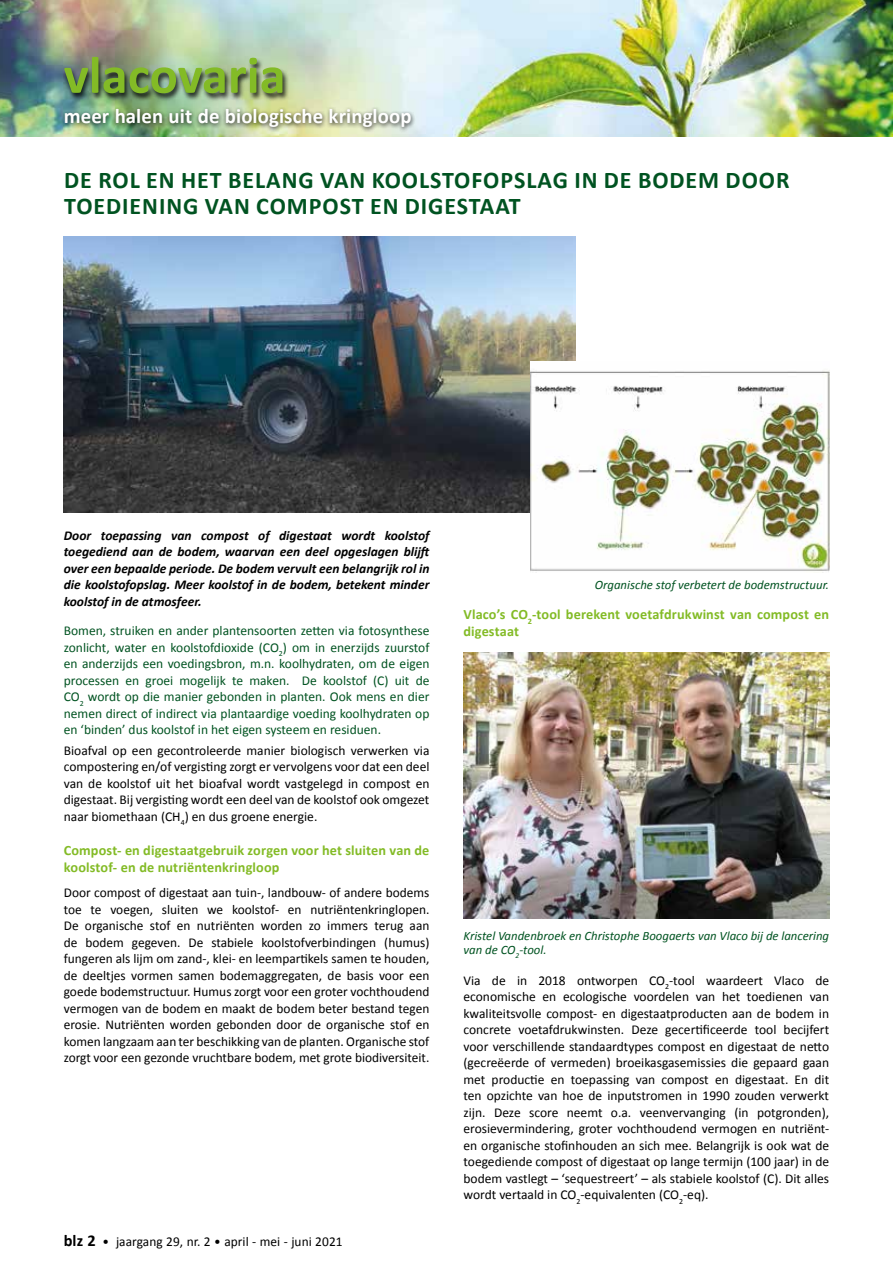
<style>
.page{position:relative;width:893px;height:1263px;background:#fff}
.page>*{position:absolute;margin:0;border:0;box-sizing:border-box;transform-origin:0 0}
.t1{font:700 52.8px "Calibri";color:#83bb26}
.t2{font:700 24px/25.5px "Calibri";letter-spacing:.04em;color:#005321}
.t3{font:700 21px "Calibri";letter-spacing:.005em;color:#fff}
.t4{font:700 14.25px/17.1px "Calibri";letter-spacing:.01em;color:#83bb26}
.t5{font:13.5px/16.5px "Calibri";color:#000;text-align:justify}
.t6{font:13.5px/16.5px "Calibri";color:#005321;text-align:justify}
.t7{font:italic 700 13.5px/16.5px "Calibri";color:#000;text-align:justify}
.t8{font:italic 12.75px/14.2px "Calibri";color:#005321}
.s1{font-weight:700;font-size:16.5px}
</style>
<div class="page">
<img style="left:64px;top:237px;width:512px;height:276px">
<img style="left:463px;top:652px;width:366px;height:266px">
<img style="left:530px;top:362px;width:299px;height:210px">
<img style="left:0;top:0;width:893px;height:136px">
<div style="left:62px;top:57px;width:227px;height:45px;background:#000;opacity:.75"></div>
<div style="left:61px;top:106px;width:355px;height:27px;background:#000;opacity:.75"></div>
<h1 class="t1" style="left:64px;top:38px;width:223px">vlacovaria</h1>
<h3 class="t3" style="left:64px;top:101px;width:349px">meer halen uit de biologische kringloop</h3>
<h2 class="t2" style="left:64px;top:167px;width:727px">DE ROL EN HET BELANG VAN KOOLSTOFOPSLAG IN DE BODEM DOOR<br>TOEDIENING VAN COMPOST EN DIGESTAAT</h2>
<p class="t7" style="left:64px;top:527px;width:369px">Door toepassing van compost of digestaat wordt koolstof toegediend aan de bodem, waarvan een deel opgeslagen blijft over een bepaalde periode. De bodem vervult een belangrijk rol in die koolstofopslag. Meer koolstof in de bodem, betekent minder koolstof in de atmosfeer.</p>
<p class="t6" style="left:64px;top:622px;width:367px">Bomen, struiken en ander plantensoorten zetten via fotosynthese zonlicht, water en koolstofdioxide (CO<sub>2</sub>) om in enerzijds zuurstof en anderzijds een voedingsbron, m.n. koolhydraten, om de eigen processen en groei mogelijk te maken. De koolstof (C) uit de CO<sub>2</sub> wordt op die manier gebonden in planten. Ook mens en dier nemen direct of indirect via plantaardige voeding koolhydraten op en ‘binden’ dus koolstof in het eigen systeem en residuen.</p>
<p class="t5" style="left:64px;top:742px;width:367px">Bioafval op een gecontroleerde manier biologisch verwerken via compostering en/of vergisting zorgt er vervolgens voor dat een deel van de koolstof uit het bioafval wordt vastgelegd in compost en digestaat. Bij vergisting wordt een deel van de koolstof ook omgezet naar biomethaan (CH<sub>4</sub>) en dus groene energie.</p>
<p class="t4" style="left:64px;top:841px;width:367px">Compost- en digestaatgebruik zorgen voor het sluiten van de koolstof- en de nutriëntenkringloop</p>
<p class="t5" style="left:64px;top:884px;width:367px;text-align:left">Door compost of digestaat aan tuin-, landbouw- of andere bodems toe te voegen, sluiten we koolstof- en nutriëntenkringlopen.<br>De organische stof en nutriënten worden zo immers terug aan de bodem gegeven. De stabiele koolstofverbindingen (humus) fungeren als lijm om zand-, klei- en leempartikels samen te houden, de deeltjes vormen samen bodemaggregaten, de basis voor een goede bodemstructuur. Humus zorgt voor een groter vochthoudend vermogen van de bodem en maakt de bodem beter bestand tegen erosie. Nutriënten worden gebonden door de organische stof en komen langzaam aan ter beschikking van de planten. Organische stof zorgt voor een gezonde vruchtbare bodem, met grote biodiversiteit.</p>
<p class="t5" style="left:64px;top:1233px;width:280px"><span class="s1">blz 2</span> • jaargang 29, nr. 2 • april - mei - juni 2021</p>
<p class="t8" style="left:595px;top:577px;width:236px">Organische stof verbetert de bodemstructuur.</p>
<p class="t4" style="left:463px;top:605px;width:367px">Vlaco’s CO<sub>2</sub>-tool berekent voetafdrukwinst van compost en digestaat</p>
<p class="t8" style="left:463px;top:928px;width:367px">Kristel Vandenbroek en Christophe Boogaerts van Vlaco bij de lancering van de CO<sub>2</sub>-tool.</p>
<p class="t5" style="left:463px;top:971px;width:367px">Via de in 2018 ontworpen CO<sub>2</sub>-tool waardeert Vlaco de economische en ecologische voordelen van het toedienen van kwaliteitsvolle compost- en digestaatproducten aan de bodem in concrete voetafdrukwinsten. Deze gecertificeerde tool becijfert voor verschillende standaardtypes compost en digestaat de netto (gecreëerde of vermeden) broeikasgasemissies die gepaard gaan met productie en toepassing van compost en digestaat. En dit ten opzichte van hoe de inputstromen in 1990 zouden verwerkt zijn. Deze score neemt o.a. veenvervanging (in potgronden), erosievermindering, groter vochthoudend vermogen en nutriënt&shy;en organische stofinhouden an sich mee. Belangrijk is ook wat de toegediende compost of digestaat op lange termijn (100 jaar) in de bodem vastlegt – ‘sequestreert’ – als stabiele koolstof (C). Dit alles wordt vertaald in CO<sub>2</sub>-equivalenten (CO<sub>2</sub>-eq).</p>
</div>
